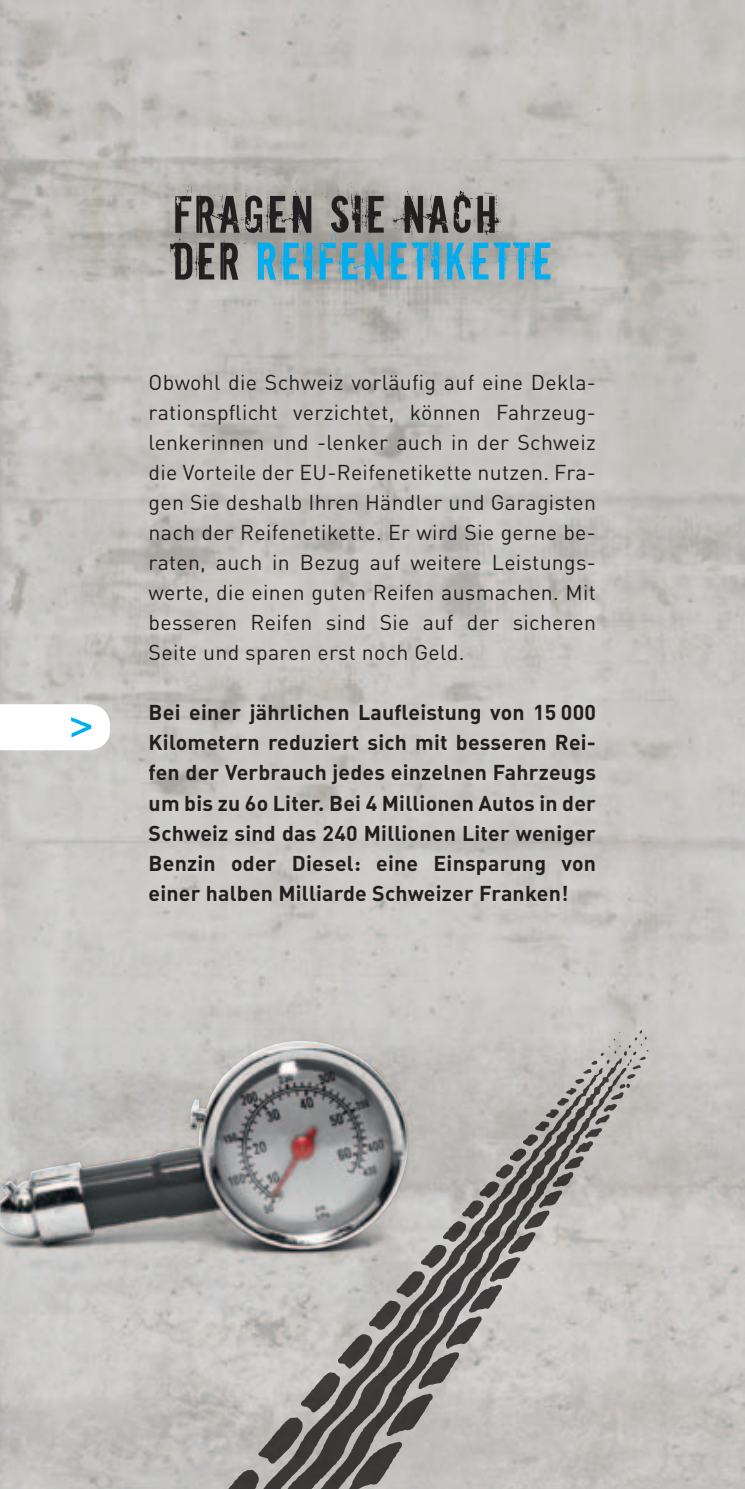
<style>
.page{position:relative;width:745px;height:1489px;background:#fff}
.page>*{position:absolute;margin:0;border:0;box-sizing:border-box;transform-origin:0 0}
.t1{font:50px/46.8px "Downcome";letter-spacing:.05em;color:#231f20}
.t2{font:21.25px/30px "DIN";letter-spacing:.015em;color:#231f20;text-align:justify}
.t3{font:21.25px/30px "DIN Bold Alternate";letter-spacing:.01em;color:#231f20;text-align:justify}
.s1{color:#00aeef}
.s2{font-family:"DIN";font-weight:700}
</style>
<div class="page">
<div style="left:0;top:1028px;width:149px;height:285px;background:#cacac8"></div>
<img style="left:0;top:1040px;width:149px;height:209px">
<img style="left:149px;top:1003px;width:544px;height:485px">
<div style="left:156px;top:175px;width:407px;height:119px;background:#231f20;opacity:.2"></div>
<svg style="left:0;top:704px;width:110px;height:46px"></svg>
<h1 class="t1" style="left:173px;top:189px;width:258px">FRAGEN SIE NACH<br>DE R <span class="s1">REIFENETIKETTE</span></h1>
<p class="t2" style="left:148px;top:367px;width:448px">Obwohl die Schweiz vorläufig auf eine Dekla&shy;rationspflicht verzichtet, können Fahrzeug&shy;lenkerinnen und -lenker auch in der Schweiz die Vorteile der EU-Reifenetikette nutzen. Fra&shy;gen Sie deshalb Ihren Händler und Garagisten nach der Reifenetikette. Er wird Sie gerne be&shy;raten, auch in Bezug auf weitere Leistungs&shy;werte, die einen guten Reifen ausmachen. Mit besseren Reifen sind Sie auf der sicheren Seite und sparen erst noch Geld.</p>
<p class="t3" style="left:148px;top:696px;width:448px">Bei einer jährlichen Laufleistung von <span class="s2">15 000<br></span>Kilometern reduziert sich mit besseren Rei&shy;fen der Verbrauch jedes einzelnen Fahrzeugs um bis zu <span class="s2">6o</span> Liter. Bei <span class="s2">4</span> Millionen Autos in der Schweiz sind das <span class="s2">240</span> Millionen Liter weniger Benzin oder Diesel: eine Einsparung von einer halben Milliarde Schweizer Franken!</p>
</div>
